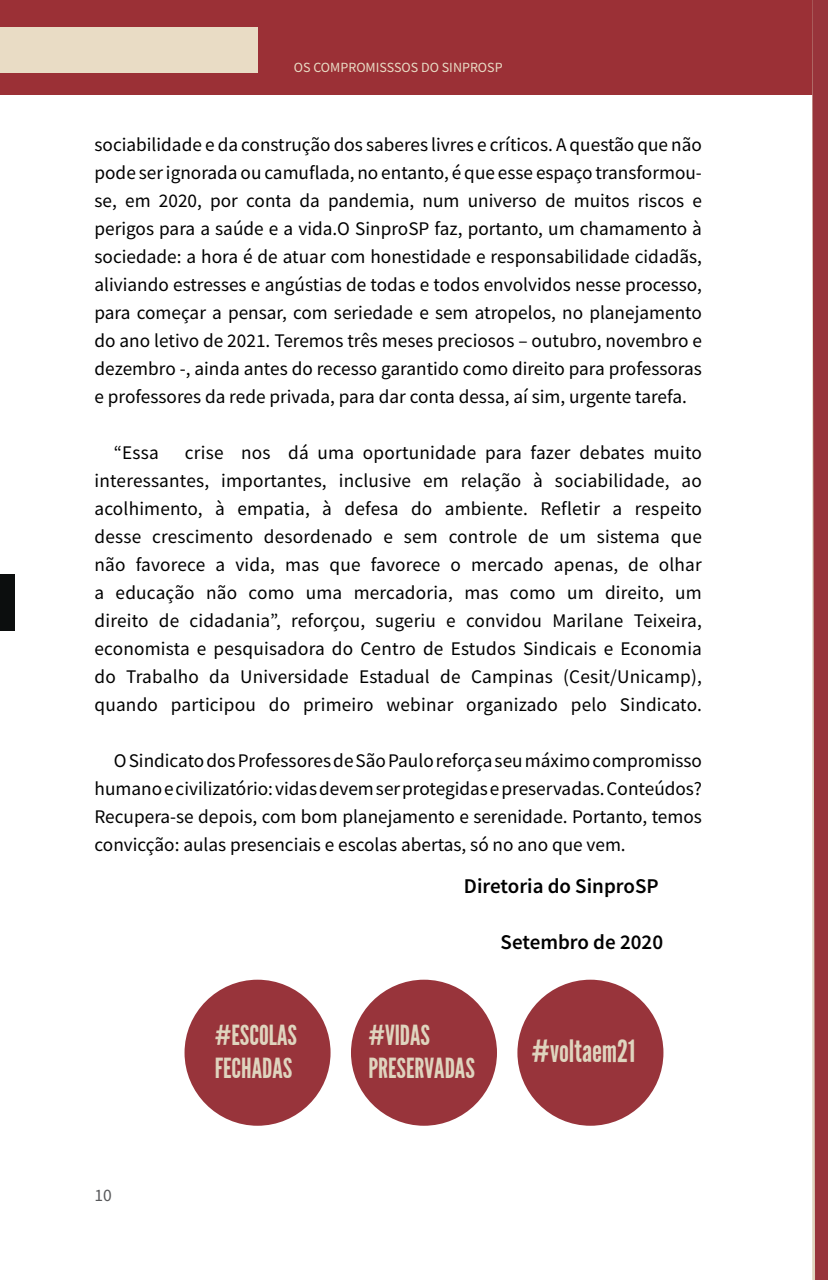
<style>
.page{position:relative;width:828px;height:1280px;background:#fff}
.page>*{position:absolute;margin:0;border:0;box-sizing:border-box;transform-origin:0 0}
.t1{font:30.8px "League Gothic";color:#dfd4be}
.t2{font:27.65px/33.2px "League Gothic";color:#dfd4be}
.t3{font:600 21px "Source Sans Pro";color:#000}
.t4{font:19.25px/28px "Source Sans Pro";color:#000;text-align:justify}
.t5{font:17.5px "Source Sans Pro";color:#58595b}
.t6{font:14px "Source Sans Pro";color:#e9dcc5}
</style>
<div class="page">
<div style="left:0;top:0;width:828px;height:94px;background:#9b3036"></div>
<div style="left:0;top:27px;width:258px;height:46px;background:#e9dcc5"></div>
<div style="left:0;top:574px;width:14px;height:57px;background:#0c0e0e"></div>
<div style="left:184px;top:979px;width:146px;height:146px;background:#98343b;border-radius:73px"></div>
<div style="left:351px;top:979px;width:146px;height:146px;background:#98343b;border-radius:73px"></div>
<div style="left:517px;top:979px;width:146px;height:146px;background:#98343b;border-radius:73px"></div>
<svg style="left:812px;top:0;width:16px;height:1279px;background:#9f4549"></svg>
<p class="t6" style="left:294px;top:58px;width:210px">OS COMPROMISSSOS DO SINPROSP</p>
<p class="t4" style="left:94px;top:130px;width:609px">sociabilidade e da construção dos saberes livres e críticos. A questão que não pode ser ignorada ou camuflada, no entanto, é que esse espaço transformou&shy;se, em 2020, por conta da pandemia, num universo de muitos riscos e perigos para a saúde e a vida.O SinproSP faz, portanto, um chamamento à sociedade: a hora é de atuar com honestidade e responsabilidade cidadãs, aliviando estresses e angústias de todas e todos envolvidos nesse processo, para começar a pensar, com seriedade e sem atropelos, no planejamento do ano letivo de 2021. Teremos três meses preciosos – outubro, novembro e dezembro -, ainda antes do recesso garantido como direito para professoras e professores da rede privada, para dar conta dessa, aí sim, urgente tarefa.</p>
<p class="t4" style="left:114px;top:438px;width:46px">“Essa</p>
<p class="t4" style="left:94px;top:438px;width:609px;text-indent:90px">crise nos dá uma oportunidade para fazer debates muito interessantes, importantes, inclusive em relação à sociabilidade, ao acolhimento, à empatia, à defesa do ambiente. Refletir a respeito desse crescimento desordenado e sem controle de um sistema que não favorece a vida, mas que favorece o mercado apenas, de olhar a educação não como uma mercadoria, mas como um direito, um direito de cidadania”, reforçou, sugeriu e convidou Marilane Teixeira, economista e pesquisadora do Centro de Estudos Sindicais e Economia do Trabalho da Universidade Estadual de Campinas (Cesit/Unicamp), quando participou do primeiro webinar organizado pelo Sindicato.</p>
<p class="t4" style="left:94px;top:746px;width:609px;text-indent:19px">O Sindicato dos Professores de São Paulo reforça seu máximo compromisso humano e civilizatório: vidas devem ser protegidas e preservadas. Conteúdos?<br>Recupera-se depois, com bom planejamento e serenidade. Portanto, temos convicção: aulas presenciais e escolas abertas, só no ano que vem.</p>
<p class="t3" style="left:464px;top:872px;width:196px">Diretoria do SinproSP</p>
<p class="t3" style="left:500px;top:928px;width:164px">Setembro de 2020</p>
<p class="t5" style="left:94px;top:1184px;width:19px">10</p>
<h2 class="t2" style="left:215px;top:1018px;width:84px">#ESCOLAS<br>FECHADAS</h2>
<h2 class="t2" style="left:368px;top:1018px;width:108px">#VIDAS<br>PRESERVADAS</h2>
<h1 class="t1" style="left:531px;top:1033px;width:105px">#voltaem21</h1>
</div>
